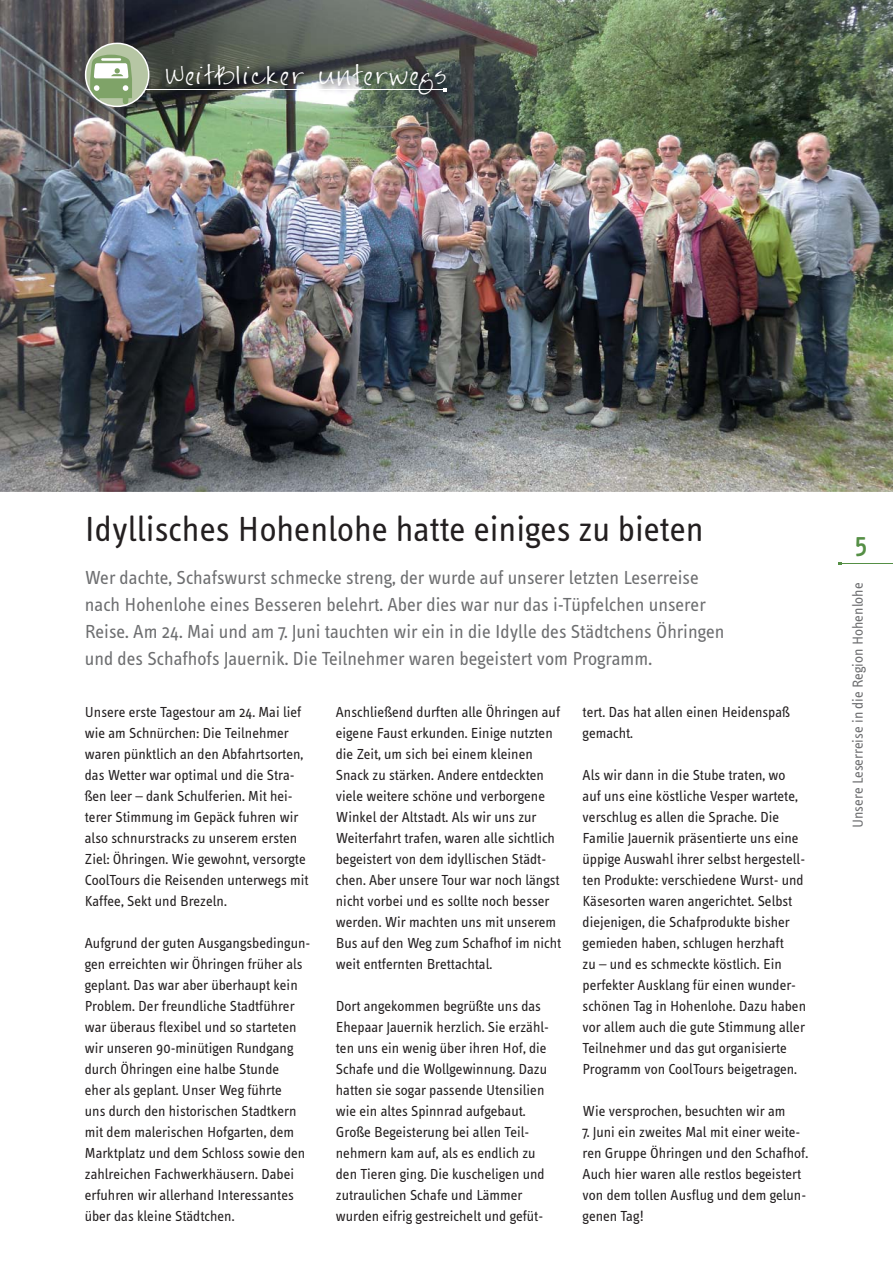
<style>
.page{position:relative;width:893px;height:1263px;background:#fff}
.page>*{position:absolute;margin:0;border:0;box-sizing:border-box;transform-origin:0 0}
.t1{font:36px "Info Text";color:#231f20}
.t2{font:500 27px "Info Text";color:#558f45}
.t3{font:21px "FG Jayne Print";letter-spacing:.1em;color:#fff}
.t4{font:19.5px/27px "Info Text";color:#6d6e70}
.t5{font:15px/21px "Info Text";color:#231f20}
.t6{font:15px "Info Text";color:#6d6e70}
</style>
<div class="page">
<img style="left:0;top:0;width:892px;height:492px">
<hr style="left:839px;top:563px;width:53px;height:1px;background:#558f45">
<img style="left:162px;top:60px;width:292px;height:43px">
<hr style="left:118px;top:89px;width:327px;height:1px;background:#fff">
<svg style="left:85px;top:43px;width:64px;height:64px;background:#9dad92"></svg>
<h3 class="t3" style="left:166px;top:66px;width:283px">WeitBlicker unterwegs</h3>
<h1 class="t1" style="left:85px;top:516px;width:620px">Idyllisches Hohenlohe hatte einiges zu bieten</h1>
<p class="t4" style="left:85px;top:566px;width:641px">Wer dachte, Schafswurst schmecke streng, der wurde auf unserer letzten Leserreise nach Hohenlohe eines Besseren belehrt. Aber dies war nur das i-Tüpfelchen unserer Reise. Am 24. Mai und am 7. Juni tauchten wir ein in die Idylle des Städtchens Öhringen und des Schafhofs Jauernik. Die Teilnehmer waren begeistert vom Programm.</p>
<p class="t5" style="left:85px;top:702px;width:225px">Unsere erste Tagestour am 24. Mai lief wie am Schnürchen: Die Teilnehmer waren pünktlich an den Abfahrtsorten, das Wetter war optimal und die Stra&shy;ßen leer – dank Schulferien. Mit hei&shy;terer Stimmung im Gepäck fuhren wir also schnurstracks zu unserem ersten Ziel: Öhringen. Wie gewohnt, versorgte CoolTours die Reisenden unterwegs mit Kaffee, Sekt und Brezeln.</p>
<p class="t5" style="left:85px;top:933px;width:227px">Aufgrund der guten Ausgangsbedingun&shy;gen erreichten wir Öhringen früher als geplant. Das war aber überhaupt kein Problem. Der freundliche Stadtführer war überaus flexibel und so starteten wir unseren 90-minütigen Rundgang durch Öhringen eine halbe Stunde<br>eher als geplant. Unser Weg führte<br>uns durch den historischen Stadtkern mit dem malerischen Hofgarten, dem Marktplatz und dem Schloss sowie den zahlreichen Fachwerkhäusern. Dabei erfuhren wir allerhand Interessantes über das kleine Städtchen.</p>
<p class="t5" style="left:336px;top:702px;width:227px">Anschließend durften alle Öhringen auf eigene Faust erkunden. Einige nutzten die Zeit, um sich bei einem kleinen Snack zu stärken. Andere entdeckten viele weitere schöne und verborgene Winkel der Altstadt. Als wir uns zur Weiterfahrt trafen, waren alle sichtlich begeistert von dem idyllischen Städt&shy;chen. Aber unsere Tour war noch längst nicht vorbei und es sollte noch besser werden. Wir machten uns mit unserem Bus auf den Weg zum Schafhof im nicht weit entfernten Brettachtal.</p>
<p class="t5" style="left:336px;top:996px;width:215px">Dort angekommen begrüßte uns das Ehepaar Jauernik herzlich. Sie erzähl&shy;ten uns ein wenig über ihren Hof, die Schafe und die Wollgewinnung. Dazu hatten sie sogar passende Utensilien wie ein altes Spinnrad aufgebaut.<br>Große Begeisterung bei allen Teil&shy;nehmern kam auf, als es endlich zu den Tieren ging. Die kuscheligen und zutraulichen Schafe und Lämmer wurden eifrig gestreichelt und gefüt-</p>
<p class="t5" style="left:582px;top:702px;width:209px">tert. Das hat allen einen Heidenspaß gemacht.</p>
<p class="t5" style="left:582px;top:765px;width:225px">Als wir dann in die Stube traten, wo auf uns eine köstliche Vesper wartete, verschlug es allen die Sprache. Die Familie Jauernik präsentierte uns eine üppige Auswahl ihrer selbst hergestell&shy;ten Produkte: verschiedene Wurst- und Käsesorten waren angerichtet. Selbst diejenigen, die Schafprodukte bisher gemieden haben, schlugen herzhaft<br>zu – und es schmeckte köstlich. Ein perfekter Ausklang für einen wunder&shy;schönen Tag in Hohenlohe. Dazu haben vor allem auch die gute Stimmung aller Teilnehmer und das gut organisierte Programm von CoolTours beigetragen.</p>
<p class="t5" style="left:582px;top:1101px;width:204px">Wie versprochen, besuchten wir am</p>
<p class="t5" style="left:582px;top:1122px;width:227px">7. Juni ein zweites Mal mit einer weite&shy;ren Gruppe Öhringen und den Schafhof.<br>Auch hier waren alle restlos begeistert von dem tollen Ausflug und dem gelun&shy;genen Tag!</p>
<h2 class="t2" style="left:854px;top:533px;width:14px">5</h2>
<p class="t6" style="left:852px;top:828px;width:247px;rotate:-90deg">Unsere Leserreise in die Region Hohenlohe</p>
</div>
